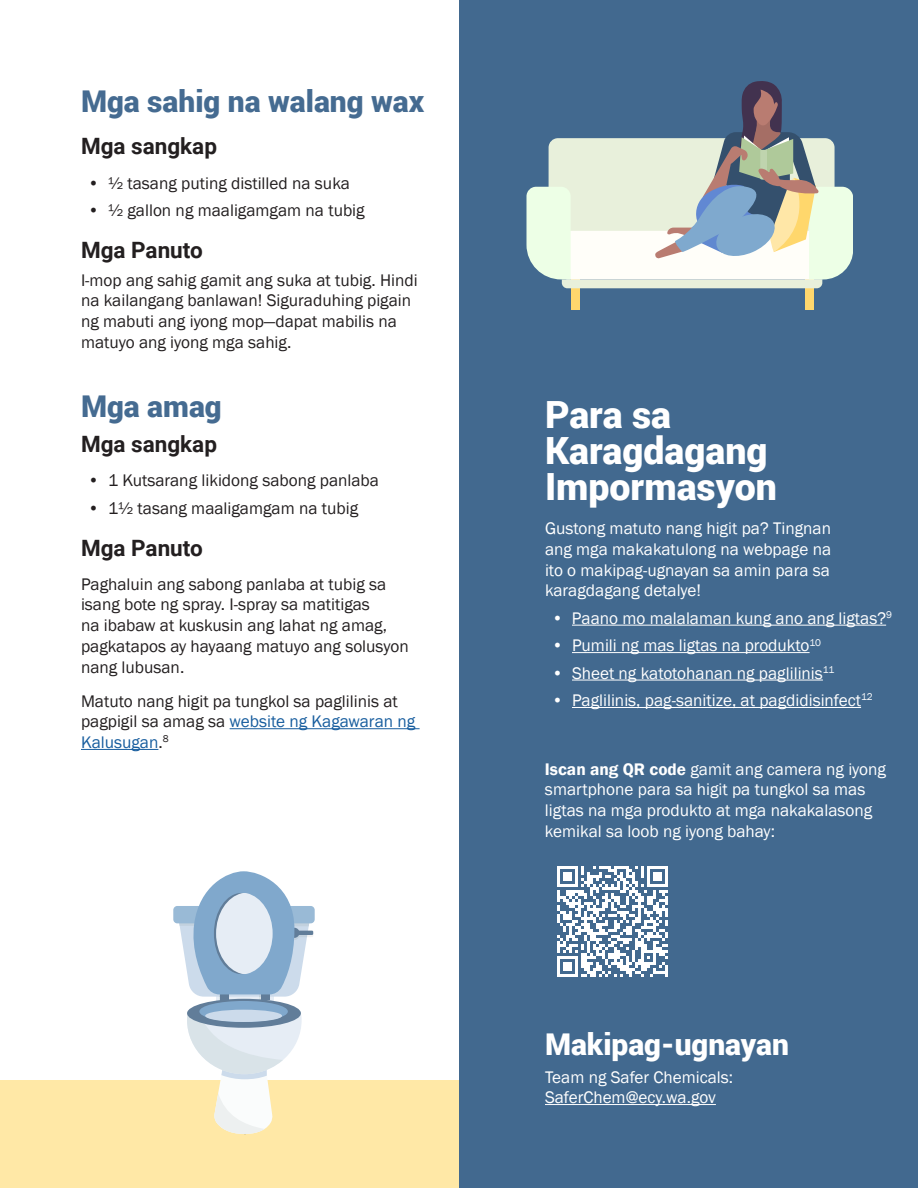
<style>
.page{position:relative;width:918px;height:1188px;background:#fff}
.page>*{position:absolute;margin:0;border:0;box-sizing:border-box;transform-origin:0 0}
.t1{font:900 37.5px/36px "Roboto";color:#fff}
.t2{font:900 30px "Roboto";color:#456b91}
.t3{font:900 30px "Roboto";color:#fff}
.t4{font:700 22.5px "Roboto";color:#231f20}
.t5{font:17.25px/20.7px "Franklin Gothic";color:#231f20}
.t6{font:17.25px/20.7px "Franklin Gothic";color:#fff}
.s1{color:#175d9e}
.s2{font-weight:600}
</style>
<div class="page">
<div style="left:0;top:1080px;width:459px;height:108px;background:#ffe8a6"></div>
<div style="left:459px;top:0;width:459px;height:1188px;background:#42698f"></div>
<div style="left:173px;top:906px;width:142px;height:17px;background:#99bad6;border-radius:4px"></div>
<svg style="left:178px;top:871px;width:135px;height:130px"></svg>
<svg style="left:187px;top:1011px;width:115px;height:124px"></svg>
<div style="left:187px;top:999px;width:114px;height:29px;background:#617d99;border-radius:50%"></div>
<div style="left:199px;top:1001px;width:89px;height:21px;background:#80a8cc;border-radius:50%"></div>
<div style="left:205px;top:1010px;width:77px;height:12px;background:#ccdbeb;border-radius:50%"></div>
<hr style="left:572px;top:625px;width:314px;height:1px;background:#fff">
<hr style="left:572px;top:652px;width:238px;height:1px;background:#fff">
<hr style="left:572px;top:680px;width:251px;height:1px;background:#fff">
<hr style="left:572px;top:707px;width:289px;height:1px;background:#fff">
<hr style="left:545px;top:1104px;width:171px;height:1px;background:#fff">
<svg style="left:557px;top:866px;width:111px;height:111px"></svg>
<hr style="left:230px;top:728px;width:190px;height:1px;background:#175d9e">
<hr style="left:81px;top:749px;width:77px;height:1px;background:#175d9e">
<div style="left:571px;top:279px;width:8px;height:31px;background:#ffd76d"></div>
<div style="left:805px;top:279px;width:9px;height:31px;background:#ffd76d"></div>
<svg style="left:527px;top:81px;width:326px;height:207px"></svg>
<h3 class="t2" style="left:81px;top:81px;width:345px">Mga sahig na walang wax</h3>
<h4 class="t4" style="left:81px;top:131px;width:138px">Mga sangkap</h4>
<p class="t5" style="left:88px;top:173px;width:264px">• ½ tasang puting distilled na suka</p>
<p class="t5" style="left:88px;top:200px;width:278px">• ½ gallon ng maaligamgam na tubig</p>
<h4 class="t4" style="left:81px;top:234px;width:123px">Mga Panuto</h4>
<p class="t5" style="left:81px;top:270px;width:338px">I-mop ang sahig gamit ang suka at tubig. Hindi na kailangang banlawan! Siguraduhing pigain ng mabuti ang iyong mop—dapat mabilis na matuyo ang iyong mga sahig.</p>
<h3 class="t2" style="left:81px;top:385px;width:142px">Mga amag</h3>
<h4 class="t4" style="left:81px;top:428px;width:138px">Mga sangkap</h4>
<p class="t5" style="left:88px;top:470px;width:293px">• 1 Kutsarang likidong sabong panlaba</p>
<p class="t5" style="left:88px;top:498px;width:272px">• 1½ tasang maaligamgam na tubig</p>
<h4 class="t4" style="left:81px;top:532px;width:123px">Mga Panuto</h4>
<p class="t5" style="left:81px;top:574px;width:329px">Paghaluin ang sabong panlaba at tubig sa isang bote ng spray. I-spray sa matitigas<br>na ibabaw at kuskusin ang lahat ng amag, pagkatapos ay hayaang matuyo ang solusyon nang lubusan.</p>
<p class="t5" style="left:81px;top:691px;width:336px">Matuto nang higit pa tungkol sa paglilinis at pagpigil sa amag sa <span class="s1">website ng Kagawaran ng<br>Kalusugan</span>.<sup>8</sup></p>
<h2 class="t1" style="left:545px;top:395px;width:234px">Para sa<br>Karagdagang<br>Impormasyon</h2>
<p class="t6" style="left:545px;top:519px;width:288px;text-align:justify">Gustong matuto nang higit pa? Tingnan ang mga makakatulong na webpage na ito o makipag-ugnayan sa amin para sa karagdagang detalye!</p>
<p class="t6" style="left:552px;top:608px;width:342px">• Paano mo malalaman kung ano ang ligtas?<sup>9</sup></p>
<p class="t6" style="left:552px;top:636px;width:271px">• Pumili ng mas ligtas na produkto<sup>10</sup></p>
<p class="t6" style="left:552px;top:663px;width:284px">• Sheet ng katotohanan ng paglilinis<sup>11</sup></p>
<p class="t6" style="left:552px;top:690px;width:323px">• Paglilinis, pag-sanitize, at pagdidisinfect<sup>12</sup></p>
<p class="t6" style="left:545px;top:759px;width:343px"><span class="s2">Iscan ang QR code</span> gamit ang camera ng iyong smartphone para sa higit pa tungkol sa mas ligtas na mga produkto at mga nakakalasong kemikal sa loob ng iyong bahay:</p>
<h3 class="t3" style="left:545px;top:1023px;width:245px">Makipag-ugnayan</h3>
<p class="t6" style="left:545px;top:1067px;width:190px">Team ng Safer Chemicals:<br>SaferChem@ecy.wa.gov</p>
</div>
